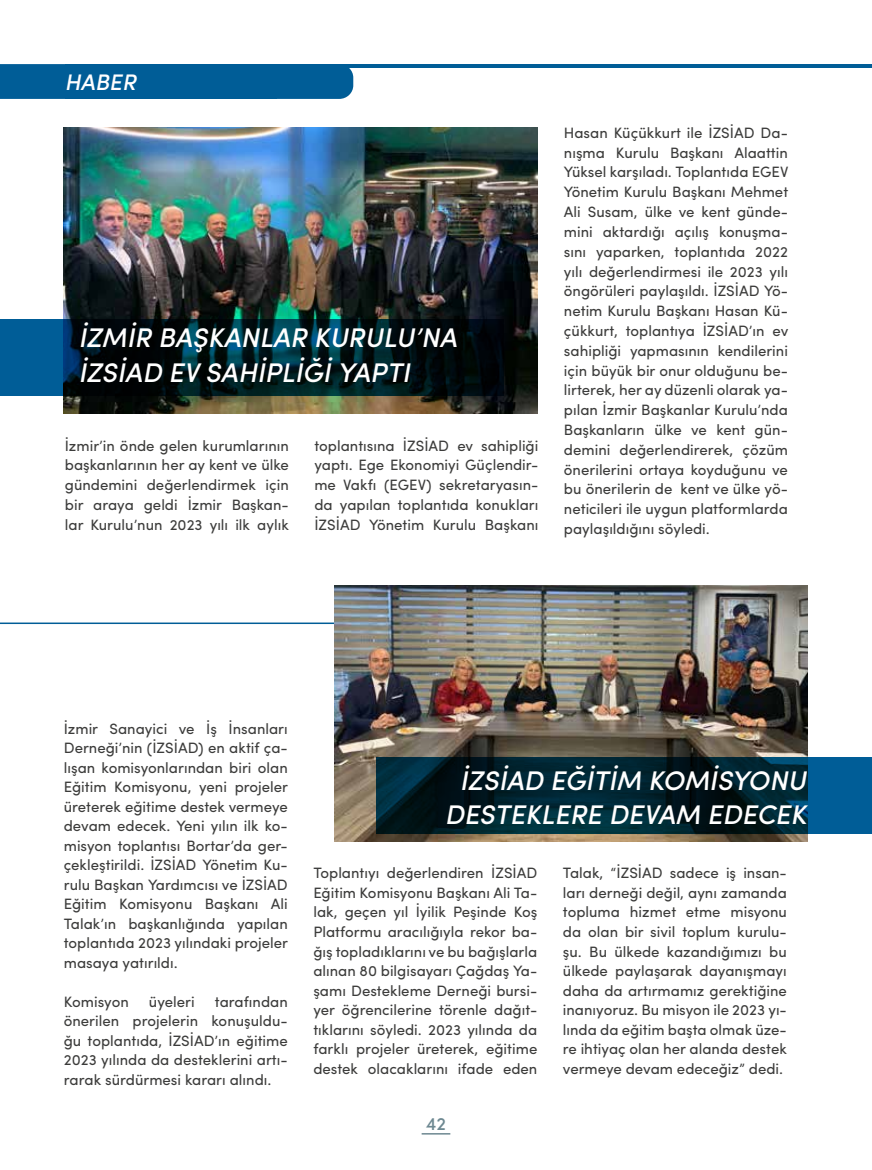
<style>
.page{position:relative;width:872px;height:1170px;background:#fff}
.page>*{position:absolute;margin:0;border:0;box-sizing:border-box;transform-origin:0 0}
.t1{font:italic 500 27px/34.5px "Sofia Pro";color:#fff}
.t2{font:italic 500 22.5px "Sofia Pro";color:#fff}
.t3{font:500 18px "Sofia Pro";color:#6d8891}
.t4{font:15px/19.5px "Sofia Pro";color:#3c3c3b;text-align:justify}
</style>
<div class="page">
<hr style="left:421px;top:1132px;width:29px;height:2px;background:#6d8891">
<hr style="left:0;top:622px;width:426px;height:2px;background:#005d97">
<img style="left:64px;top:128px;width:473px;height:286px">
<svg style="left:0;top:319px;width:503px;height:76px;background:#001e2b"></svg>
<hr style="left:261px;top:64px;width:611px;height:3px;background:#005d97">
<div style="left:0;top:64px;width:353px;height:35px;background:#005d97"></div>
<div style="left:65px;top:64px;width:211px;height:35px;background:#005d97"></div>
<img style="left:334px;top:585px;width:473px;height:256px">
<svg style="left:376px;top:757px;width:496px;height:77px;background:#00293a"></svg>
<h2 class="t2" style="left:65px;top:65px;width:73px">HABER</h2>
<h1 class="t1" style="left:78px;top:318px;width:380px">İZMİR BAŞKANLAR KURULU’NA<br>İZSİAD EV SAHİPLİĞİ YAPTI</h1>
<p class="t4" style="left:65px;top:434px;width:225px">İzmir’in önde gelen kurumlarının başkanlarının her ay kent ve ülke gündemini değerlendirmek için bir araya geldi İzmir Başkan&shy;lar Kurulu’nun 2023 yılı ilk aylık</p>
<p class="t4" style="left:314px;top:434px;width:225px">toplantısına İZSİAD ev sahipliği yaptı. Ege Ekonomiyi Güçlendir&shy;me Vakfı (EGEV) sekretaryasın&shy;da yapılan toplantıda konukları İZSİAD Yönetim Kurulu Başkanı</p>
<p class="t4" style="left:564px;top:122px;width:226px">Hasan Küçükkurt ile İZSİAD Da&shy;nışma Kurulu Başkanı Alaattin Yüksel karşıladı. Toplantıda EGEV Yönetim Kurulu Başkanı Mehmet Ali Susam, ülke ve kent günde&shy;mini aktardığı açılış konuşma&shy;sını yaparken, toplantıda 2022 yılı değerlendirmesi ile 2023 yılı öngörüleri paylaşıldı. İZSİAD Yö&shy;netim Kurulu Başkanı Hasan Kü&shy;çükkurt, toplantıya İZSİAD’ın ev sahipliği yapmasının kendilerini için büyük bir onur olduğunu be&shy;lirterek, her ay düzenli olarak ya&shy;pılan İzmir Başkanlar Kurulu’nda Başkanların ülke ve kent gün&shy;demini değerlendirerek, çözüm önerilerini ortaya koyduğunu ve bu önerilerin de kent ve ülke yö&shy;neticileri ile uygun platformlarda paylaşıldığını söyledi.</p>
<p class="t4" style="left:64px;top:717px;width:226px">İzmir Sanayici ve İş İnsanları Derneği’nin (İZSİAD) en aktif ça&shy;lışan komisyonlarından biri olan Eğitim Komisyonu, yeni projeler üreterek eğitime destek vermeye devam edecek. Yeni yılın ilk ko&shy;misyon toplantısı Bortar’da ger&shy;çekleştirildi. İZSİAD Yönetim Ku&shy;rulu Başkan Yardımcısı ve İZSİAD Eğitim Komisyonu Başkanı Ali Talak’ın başkanlığında yapılan toplantıda 2023 yılındaki projeler masaya yatırıldı.</p>
<p class="t4" style="left:64px;top:990px;width:66px">Komisyon</p>
<p class="t4" style="left:149px;top:990px;width:47px">üyeleri</p>
<p class="t4" style="left:64px;top:990px;width:225px;text-indent:151px">tarafından önerilen projelerin konuşuldu&shy;ğu toplantıda, İZSİAD’ın eğitime 2023 yılında da desteklerini artı&shy;rarak sürdürmesi kararı alındı.</p>
<h1 class="t1" style="left:445px;top:761px;width:363px;text-align:center">İZSİAD EĞİTİM KOMİSYONU<br>DESTEKLERE DEVAM EDECEK</h1>
<p class="t4" style="left:313px;top:862px;width:225px">Toplantıyı değerlendiren İZSİAD Eğitim Komisyonu Başkanı Ali Ta&shy;lak, geçen yıl İyilik Peşinde Koş Platformu aracılığıyla rekor ba&shy;ğış topladıklarını ve bu bağışlarla alınan 80 bilgisayarı Çağdaş Ya&shy;şamı Destekleme Derneği bursi&shy;yer öğrencilerine törenle dağıt&shy;tıklarını söyledi. 2023 yılında da farklı projeler üreterek, eğitime destek olacaklarını ifade eden</p>
<p class="t4" style="left:563px;top:862px;width:225px">Talak, “İZSİAD sadece iş insan&shy;ları derneği değil, aynı zamanda topluma hizmet etme misyonu da olan bir sivil toplum kurulu&shy;şu. Bu ülkede kazandığımızı bu ülkede paylaşarak dayanışmayı daha da artırmamız gerektiğine inanıyoruz. Bu misyon ile 2023 yı&shy;lında da eğitim başta olmak üze&shy;re ihtiyaç olan her alanda destek vermeye devam edeceğiz” dedi.</p>
<p class="t3" style="left:426px;top:1109px;width:22px">42</p>
</div>
